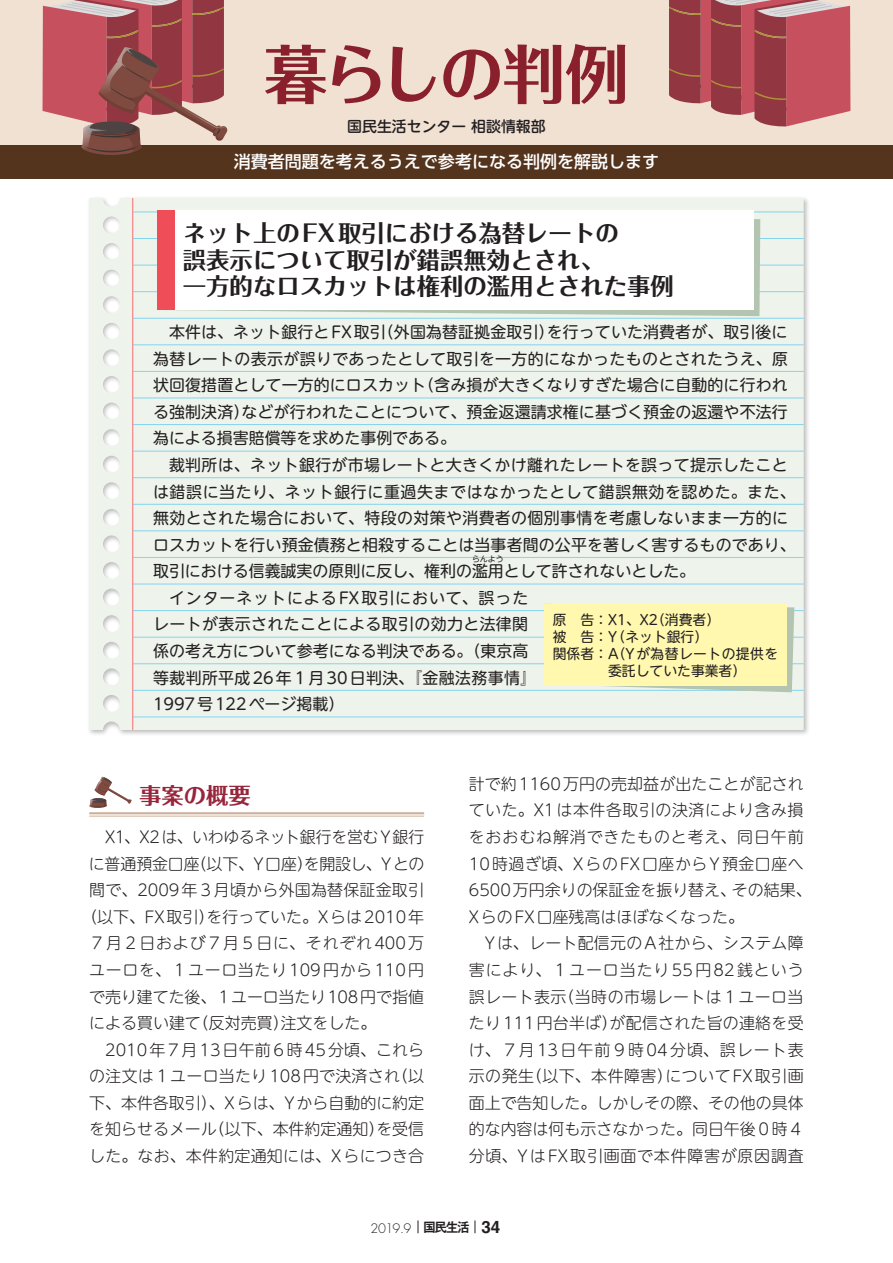
<style>
.page{position:relative;width:893px;height:1263px;background:#fff}
.page>*{position:absolute;margin:0;border:0;box-sizing:border-box;transform-origin:0 0}
.t1{font:700 63.75px "Folk Pro";letter-spacing:-.055em;color:#8a202b}
.t2{font:700 23.4px/26.5px "Folk Pro";color:#231f20}
.t3{font:700 22.35px "Folk Pro";color:#97253b}
.t4{font:500 16.95px "UD Shin Go Pro";color:#fff}
.t5{font:15.9px/26.5px "UD Shin M Go Pro";letter-spacing:.02em;color:#231f20}
.t6{font:300 15.9px/26.5px "UD Shin M Go Pro";letter-spacing:.005em;color:#231f20;text-align:justify}
.t7{font:300 15.9px/26.5px "UD Shin M Go Pro";letter-spacing:.03em;color:#231f20}
.t8{font:300 15.9px "UD Shin M Go Pro";letter-spacing:-.015em;color:#231f20}
.t9{font:300 15.9px "UD Shin M Go Pro";letter-spacing:-.02em;color:#231f20}
.t10{font:300 15.9px "UD Shin M Go Pro";letter-spacing:.04em;color:#231f20}
.t11{font:300 15.9px "UD Shin M Go Pro";letter-spacing:.05em;color:#231f20}
.t12{font:500 14.85px "UD Shin M Go Pro";color:#231f20}
.t13{font:13.8px "UD Shin M Go Pro";color:#231f20}
.t14{font:13.8px "UD Shin M Go Pro";letter-spacing:.03em;color:#231f20}
.t15{font:300 12.75px "Futura Std";color:#231f20}
.t16{font:7.95px "UD Shin M Go Pro";color:#231f20}
.s1{font-family:"Gothic MB101 Pro De";font-weight:700}
.s2{font-family:"Helvetica LT Std";font-weight:700;font-size:16.95px}
</style>
<div class="page">
<div style="left:0;top:0;width:893px;height:179px;background:#f0e1d3"></div>
<div style="left:0;top:145px;width:893px;height:34px;background:#55341d"></div>
<svg style="left:669px;top:0;width:181px;height:127px;background:#b55a62"></svg>
<svg style="left:43px;top:0;width:185px;height:155px"></svg>
<svg style="left:418px;top:1220px;width:1px;height:13px"></svg>
<svg style="left:475px;top:1220px;width:1px;height:13px"></svg>
<svg style="left:89px;top:776px;width:43px;height:32px"></svg>
<hr style="left:89px;top:812px;width:335px;height:2px;background:#cdaf97">
<hr style="left:89px;top:816px;width:335px;height:1px;background:#cdaf97">
<div style="left:87px;top:196px;width:723px;height:540px;background:#231f20;opacity:.3"></div>
<div style="left:89px;top:198px;width:715px;height:531px;background:#eef3ec"></div>
<hr style="left:133px;top:211px;width:671px;height:1px;background:#84d4ee">
<hr style="left:133px;top:238px;width:671px;height:1px;background:#84d4ee">
<hr style="left:133px;top:265px;width:671px;height:1px;background:#84d4ee">
<hr style="left:133px;top:291px;width:671px;height:1px;background:#84d4ee">
<hr style="left:133px;top:318px;width:671px;height:1px;background:#84d4ee">
<hr style="left:133px;top:344px;width:671px;height:1px;background:#84d4ee">
<hr style="left:133px;top:371px;width:671px;height:1px;background:#84d4ee">
<hr style="left:133px;top:397px;width:671px;height:1px;background:#84d4ee">
<hr style="left:133px;top:424px;width:671px;height:1px;background:#84d4ee">
<hr style="left:133px;top:451px;width:671px;height:1px;background:#84d4ee">
<hr style="left:133px;top:477px;width:671px;height:1px;background:#84d4ee">
<hr style="left:133px;top:504px;width:671px;height:1px;background:#84d4ee">
<hr style="left:133px;top:530px;width:671px;height:1px;background:#84d4ee">
<hr style="left:133px;top:557px;width:671px;height:1px;background:#84d4ee">
<hr style="left:133px;top:584px;width:671px;height:1px;background:#84d4ee">
<hr style="left:133px;top:610px;width:671px;height:1px;background:#84d4ee">
<hr style="left:133px;top:637px;width:671px;height:1px;background:#84d4ee">
<hr style="left:133px;top:663px;width:671px;height:1px;background:#84d4ee">
<hr style="left:133px;top:690px;width:671px;height:1px;background:#84d4ee">
<hr style="left:133px;top:716px;width:671px;height:1px;background:#84d4ee">
<hr style="left:132px;top:198px;width:1px;height:531px;background:#f49092">
<svg style="left:161px;top:215px;width:599px;height:101px;background:#ccd8ca"></svg>
<div style="left:157px;top:210px;width:597px;height:100px;background:#fff"></div>
<div style="left:157px;top:210px;width:17px;height:100px;background:#ef4d58"></div>
<svg style="left:544px;top:604px;width:250px;height:88px;background:#f9f5b0"></svg>
<h1 class="t1" style="left:264px;top:20px;width:367px">暮らしの判例</h1>
<p class="t12" style="left:347px;top:114px;width:200px">国民生活センター 相談情報部</p>
<p class="t4" style="left:234px;top:148px;width:427px">消費者問題を考えるうえで参考になる判例を解説します</p>
<h2 class="t2" style="left:183px;top:217px;width:493px">ネット上のFX取引における為替レートの<br>誤表示について取引が錯誤無効とされ、<br>一方的なロスカットは権利の濫用とされた事例</h2>
<p class="t5" style="left:153px;top:318px;width:636px;text-align:justify;text-indent:16px">本件は、ネット銀行とFX取引（外国為替証拠金取引）を行っていた消費者が、取引後に為替レートの表示が誤りであったとして取引を一方的になかったものとされたうえ、原状回復措置として一方的にロスカット（含み損が大きくなりすぎた場合に自動的に行われる強制決済）などが行われたことについて、預金返還請求権に基づく預金の返還や不法行為による損害賠償等を求めた事例である。</p>
<p class="t5" style="left:153px;top:451px;width:644px;text-indent:16px">裁判所は、ネット銀行が市場レートと大きくかけ離れたレートを誤って提示したことは錯誤に当たり、ネット銀行に重過失まではなかったとして錯誤無効を認めた。また、無効とされた場合において、特段の対策や消費者の個別事情を考慮しないまま一方的にロスカットを行い預金債務と相殺することは当事者間の公平を著しく害するものであり、取引における信義誠実の原則に反し、権利の濫用として許されないとした。</p>
<p class="t16" style="left:472px;top:553px;width:33px">らんよう</p>
<p class="t5" style="left:153px;top:584px;width:385px;text-indent:16px">インターネットによるFX取引において、誤ったレートが表示されたことによる取引の効力と法律関係の考え方について参考になる判決である。（東京高等裁判所平成26年１月30日判決、『金融法務事情』<br>1997号122ページ掲載）</p>
<p class="t13" style="left:553px;top:608px;width:169px">原　告：X1、X2（消費者）</p>
<p class="t13" style="left:553px;top:625px;width:157px">被　告：Y（ネット銀行）</p>
<p class="t14" style="left:553px;top:642px;width:227px">関係者：A（Yが為替レートの提供を</p>
<p class="t13" style="left:608px;top:659px;width:140px">委託していた事業者）</p>
<h3 class="t3" style="left:139px;top:777px;width:113px">事案の概要</h3>
<p class="t7" style="left:469px;top:770px;width:344px">計で約1160万円の売却益が出たことが記されていた。X1は本件各取引の決済により含み損をおおむね解消できたものと考え、同日午前<br>10時過ぎ頃、XらのFX口座からY預金口座へ<br>6500万円余りの保証金を振り替え、その結果、<br>Xらの FX口座残高はほぼなくなった。</p>
<p class="t6" style="left:469px;top:929px;width:336px;text-indent:16px">Yは、レート配信元の A社から、システム障害により、１ユーロ当たり55円82銭という誤レート表示（当時の市場レートは１ユーロ当たり111円台半ば）が配信された旨の連絡を受け、７月13日午前９時04分頃、誤レート表示の発生（以下、本件障害）についてFX取引画面上で告知した。しかしその際、その他の具体的な内容は何も示さなかった。同日午後０時４分頃、YはFX取引画面で本件障害が原因調査</p>
<p class="t9" style="left:105px;top:824px;width:321px">X1、X2は、いわゆるネット銀行を営むY銀行</p>
<p class="t8" style="left:89px;top:851px;width:337px">に普通預金口座（以下、Y口座）を開設し、Yとの</p>
<p class="t6" style="left:89px;top:876px;width:336px">間で、2009年３月頃から外国為替保証金取引</p>
<p class="t6" style="left:81px;top:903px;width:344px">（以下、FX取引）を行っていた。Xらは2010年</p>
<p class="t11" style="left:89px;top:930px;width:336px">７月２日および７月５日に、それぞれ400万</p>
<p class="t10" style="left:89px;top:957px;width:336px">ユーロを、１ユーロ当たり109円から110円</p>
<p class="t6" style="left:89px;top:982px;width:336px">で売り建てた後、１ユーロ当たり108円で指値</p>
<p class="t6" style="left:89px;top:1009px;width:289px">による買い建て（反対売買）注文をした。</p>
<p class="t6" style="left:105px;top:1035px;width:320px">2010年７月13日午前６時45分頃、これら</p>
<p class="t6" style="left:89px;top:1062px;width:336px">の注文は１ユーロ当たり108円で決済され（以</p>
<p class="t6" style="left:89px;top:1089px;width:336px">下、本件各取引）、Xらは、Yから自動的に約定</p>
<p class="t6" style="left:89px;top:1115px;width:336px">を知らせるメール（以下、本件約定通知）を受信</p>
<p class="t6" style="left:89px;top:1142px;width:336px">した。なお、本件約定通知には、Xらにつき合</p>
<p class="t15" style="left:370px;top:1221px;width:131px">2019.9 <span class="s1">国民生活</span> <span class="s2">34</span></p>
</div>
